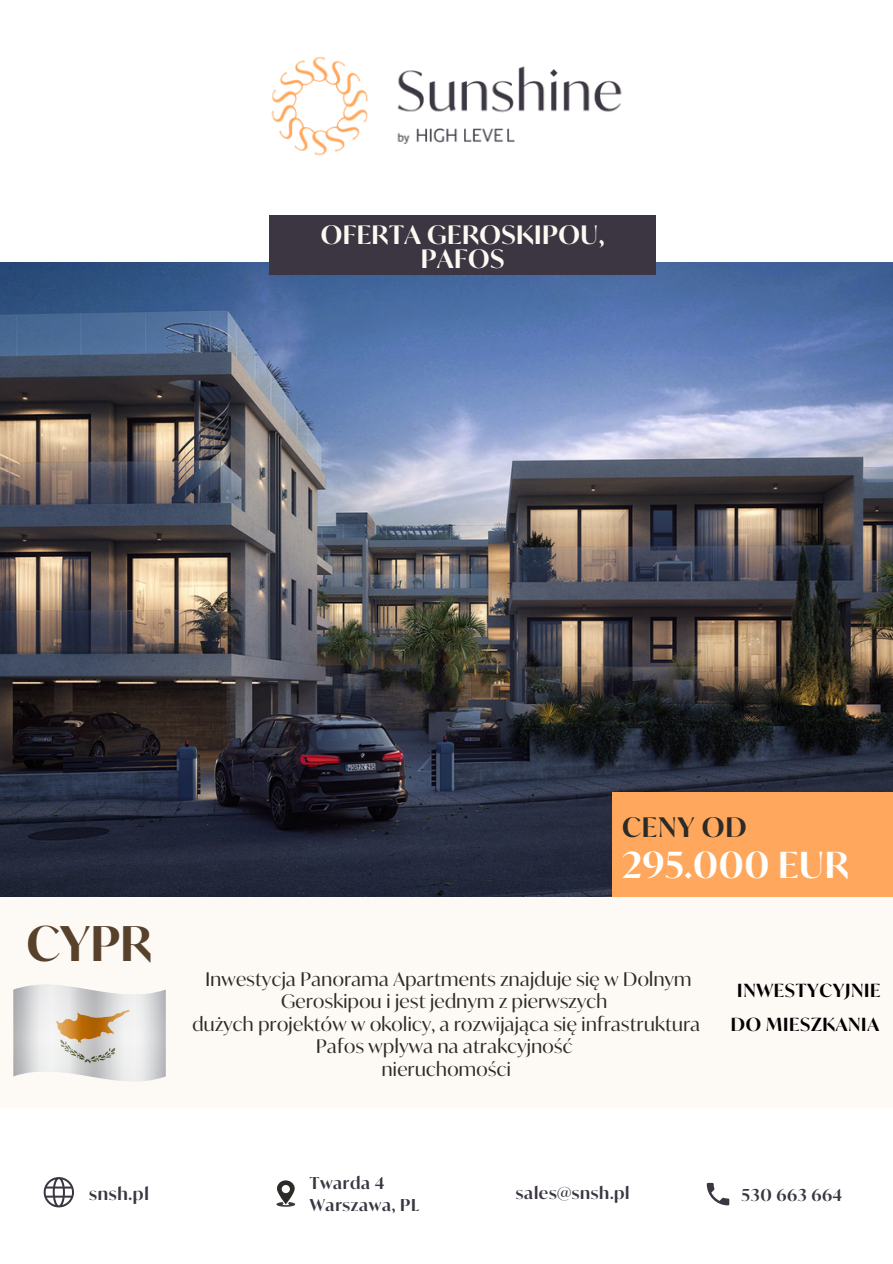
<style>
.page{position:relative;width:893px;height:1264px;background:#fff}
.page>*{position:absolute;margin:0;border:0;box-sizing:border-box;transform-origin:0 0}
.t1{font:600 48px "Ivy Mode";color:#58412b}
.t2{font:600 36px "Ivy Mode";letter-spacing:.02em;color:#fff}
.t3{font:600 27px "Ivy Mode";letter-spacing:.035em;color:#2c2b27}
.t4{font:600 25.5px/24.8px "Ivy Mode";letter-spacing:.02em;color:#fdf8f1;text-align:center}
.t5{font:18.75px/22.5px "Ivy Mode";letter-spacing:.02em;color:#2c2b27;text-align:center}
.t6{font:600 18.15px "Ivy Mode";letter-spacing:.04em;color:#000}
.t7{font:600 17.1px "Ivy Mode";letter-spacing:.04em;color:#3b3641}
.t8{font:600 16.5px "Ivy Mode";letter-spacing:.04em;color:#3b3641}
</style>
<div class="page">
<img style="left:0;top:262px;width:892px;height:634px">
<svg style="left:706px;top:1182px;width:23px;height:23px"></svg>
<svg style="left:276px;top:1180px;width:19px;height:26px"></svg>
<div style="left:612px;top:792px;width:280px;height:113px;background:#ffa85d"></div>
<div style="left:269px;top:216px;width:387px;height:59px;background:#3b3641"></div>
<img style="left:271px;top:56px;width:351px;height:100px">
<div style="left:0;top:896px;width:892px;height:211px;background:#fdf9f5"></div>
<div style="left:13px;top:972px;width:153px;height:121px;background:#bfbfbf;border-radius:17px;opacity:.8"></div>
<svg style="left:44px;top:1177px;width:30px;height:30px"></svg>
<p class="t4" style="left:321px;top:222px;width:285px">OFERTA GEROSKIPOU,<br>PAFOS</p>
<p class="t1" style="left:26px;top:913px;width:127px">CYPR</p>
<p class="t3" style="left:622px;top:810px;width:126px">CENY OD</p>
<p class="t2" style="left:622px;top:842px;width:228px">295.000 EUR</p>
<p class="t5" style="left:205px;top:967px;width:487px">Inwestycja Panorama Apartments znajduje się w Dolnym<br>Geroskipou i jest jednym z pierwszych</p>
<p class="t5" style="left:192px;top:1012px;width:509px">dużych projektów w okolicy, a rozwijająca się infrastruktura<br>Pafos wpływa na atrakcyjność</p>
<p class="t5" style="left:382px;top:1057px;width:130px">nieruchomości</p>
<p class="t6" style="left:737px;top:979px;width:145px">INWESTYCYJNIE</p>
<p class="t6" style="left:730px;top:1013px;width:150px">DO MIESZKANIA</p>
<p class="t8" style="left:310px;top:1172px;width:76px">Twarda 4</p>
<p class="t8" style="left:516px;top:1182px;width:115px">sales@snsh.pl</p>
<p class="t7" style="left:89px;top:1182px;width:61px">snsh.pl</p>
<p class="t8" style="left:741px;top:1184px;width:102px">530 663 664</p>
<p class="t8" style="left:310px;top:1194px;width:111px">Warszawa, PL</p>
</div>
